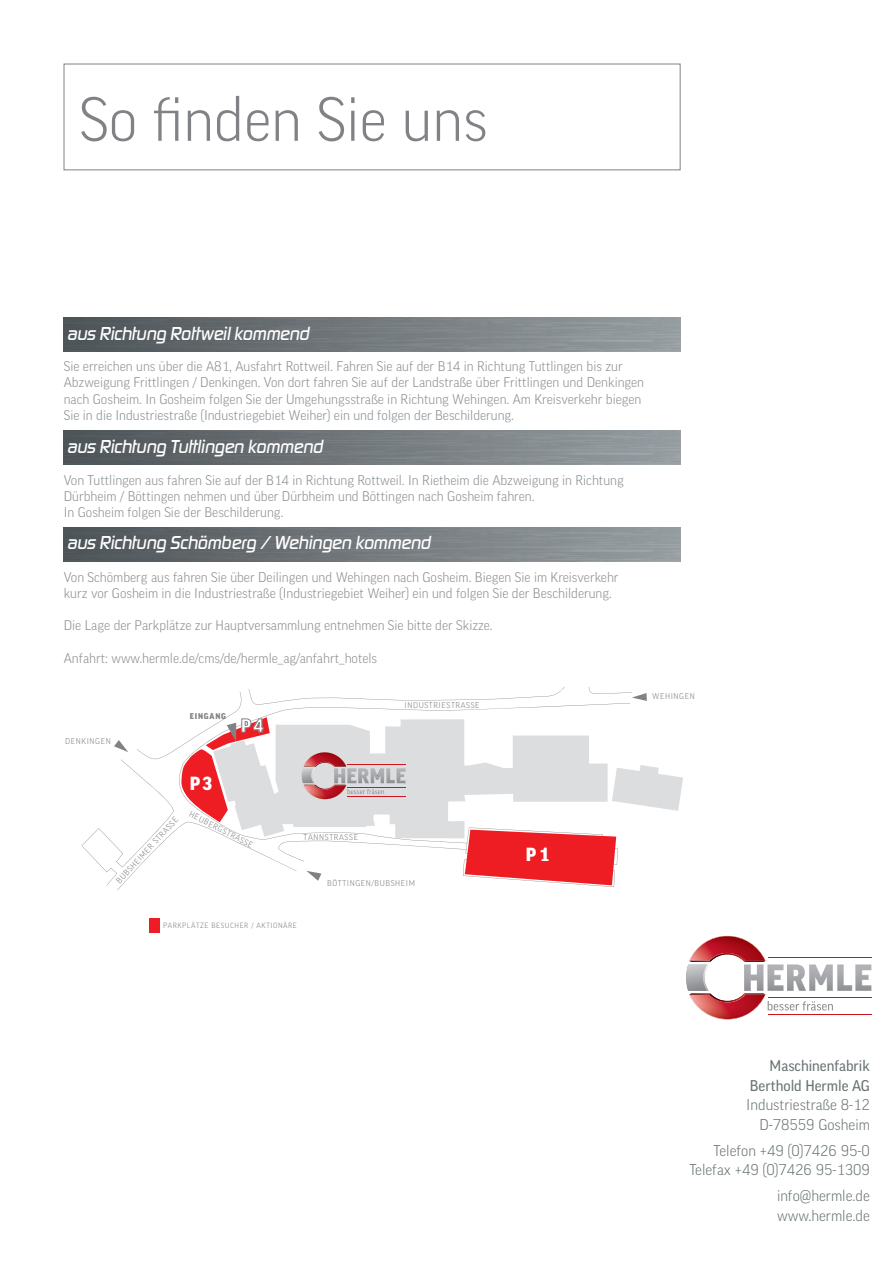
<style>
.page{position:relative;width:893px;height:1263px;background:#fff}
.page>*{position:absolute;margin:0;border:0;box-sizing:border-box;transform-origin:0 0}
.t1{font:300 60px "Good Pro";color:#808285}
.t2{font:italic 500 19.5px "Digital Sans EFCE";letter-spacing:-.015em;color:#fff}
.t3{font:900 18.3px "Good Pro";color:#fff}
.t4{font:300 15px/19.5px "Good Pro";color:#697374;text-align:right}
.t5{font:15px/19.5px "Good Pro";color:#697374;text-align:right}
.t6{font:300 13.5px/16.2px "Good Pro";color:#8b8d90}
.t7{font:300 8.1px "Good Pro";letter-spacing:.075em;color:#808285}
.t8{font:900 8.1px "Good Pro";letter-spacing:.1em;color:#808285}
.t9{font:300 7.35px "Good Pro";letter-spacing:.075em;color:#808285}
</style>
<div class="page">
<img style="left:701px;top:1010px;width:53px;height:9px">
<img style="left:693px;top:936px;width:68px;height:17px">
<svg style="left:686px;top:953px;width:186px;height:57px"></svg>
<hr style="left:768px;top:957px;width:103px;height:1px;background:#cd151d">
<hr style="left:768px;top:997px;width:103px;height:1px;background:#cd151d">
<hr style="left:768px;top:1014px;width:103px;height:1px;background:#cd151d">
<div style="left:64px;top:64px;width:616px;height:106px;border:1px solid #808285"></div>
<img style="left:64px;top:318px;width:616px;height:34px">
<img style="left:64px;top:431px;width:616px;height:34px">
<img style="left:64px;top:528px;width:616px;height:34px">
<div style="left:150px;top:918px;width:10px;height:14px;background:#ee1d23"></div>
<svg style="left:82px;top:687px;width:601px;height:203px"></svg>
<hr style="left:347px;top:764px;width:59px;height:1px;background:#cd151d">
<hr style="left:347px;top:787px;width:59px;height:1px;background:#cd151d">
<hr style="left:347px;top:796px;width:59px;height:1px;background:#cd151d">
<h1 class="t1" style="left:79px;top:85px;width:410px">So finden Sie uns</h1>
<h2 class="t2" style="left:68px;top:322px;width:244px">aus Richtung Rottweil kommend</h2>
<p class="t6" style="left:64px;top:358px;width:582px">Sie erreichen uns über die A81, Ausfahrt Rottweil. Fahren Sie auf der B14 in Richtung Tuttlingen bis zur Abzweigung Frittlingen / Denkingen. Von dort fahren Sie auf der Landstraße über Frittlingen und Denkingen nach Gosheim. In Gosheim folgen Sie der Umgehungsstraße in Richtung Wehingen. Am Kreisverkehr biegen Sie in die Industriestraße (Industriegebiet Weiher) ein und folgen der Beschilderung.</p>
<h2 class="t2" style="left:68px;top:434px;width:257px">aus Richtung Tuttlingen kommend</h2>
<p class="t6" style="left:64px;top:472px;width:561px">Von Tuttlingen aus fahren Sie auf der B14 in Richtung Rottweil. In Rietheim die Abzweigung in Richtung<br>Dürbheim / Böttingen nehmen und über Dürbheim und Böttingen nach Gosheim fahren.<br>In Gosheim folgen Sie der Beschilderung.</p>
<h2 class="t2" style="left:68px;top:531px;width:365px">aus Richtung Schömberg / Wehingen kommend</h2>
<p class="t6" style="left:64px;top:569px;width:556px">Von Schömberg aus fahren Sie über Deilingen und Wehingen nach Gosheim. Biegen Sie im Kreisverkehr kurz vor Gosheim in die Industriestraße (Industriegebiet Weiher) ein und folgen Sie der Beschilderung.</p>
<p class="t6" style="left:64px;top:617px;width:430px">Die Lage der Parkplätze zur Hauptversammlung entnehmen Sie bitte der Skizze.</p>
<p class="t6" style="left:64px;top:650px;width:315px">Anfahrt: www.hermle.de/cms/de/hermle_ag/anfahrt_hotels</p>
<p class="t7" style="left:65px;top:736px;width:47px">DENKINGEN</p>
<p class="t8" style="left:190px;top:712px;width:38px">EINGANG</p>
<h3 class="t3" style="left:241px;top:715px;width:24px">P4</h3>
<p class="t7" style="left:404px;top:700px;width:77px">INDUSTRIESTRASSE</p>
<p class="t7" style="left:652px;top:691px;width:44px">WEHINGEN</p>
<p class="t7" style="left:114px;top:879px;width:89px;rotate:-47deg">BUBSHEIMER STRASSE</p>
<h3 class="t3" style="left:190px;top:773px;width:24px">P3</h3>
<p class="t7" style="left:192px;top:809px;width:72px;rotate:27deg">HEUBERGSTRASSE</p>
<p class="t7" style="left:304px;top:832px;width:56px">TANNSTRASSE</p>
<p class="t7" style="left:327px;top:878px;width:89px">BÖTTINGEN/BUBSHEIM</p>
<h3 class="t3" style="left:526px;top:844px;width:25px">P1</h3>
<p class="t9" style="left:163px;top:921px;width:135px">PARKPLÄTZE BESUCHER / AKTIONÄRE</p>
<p class="t5" style="left:750px;top:1056px;width:121px">Maschinenfabrik<br>Berthold Hermle AG</p>
<p class="t4" style="left:746px;top:1095px;width:125px">Industriestraße 8-12<br>D-78559 Gosheim</p>
<p class="t4" style="left:689px;top:1141px;width:182px">Telefon +49 (0)7426 95-0<br>Telefax +49 (0)7426 95-1309</p>
<p class="t4" style="left:777px;top:1186px;width:94px;text-align:left">info@hermle.de www.hermle.de</p>
</div>
